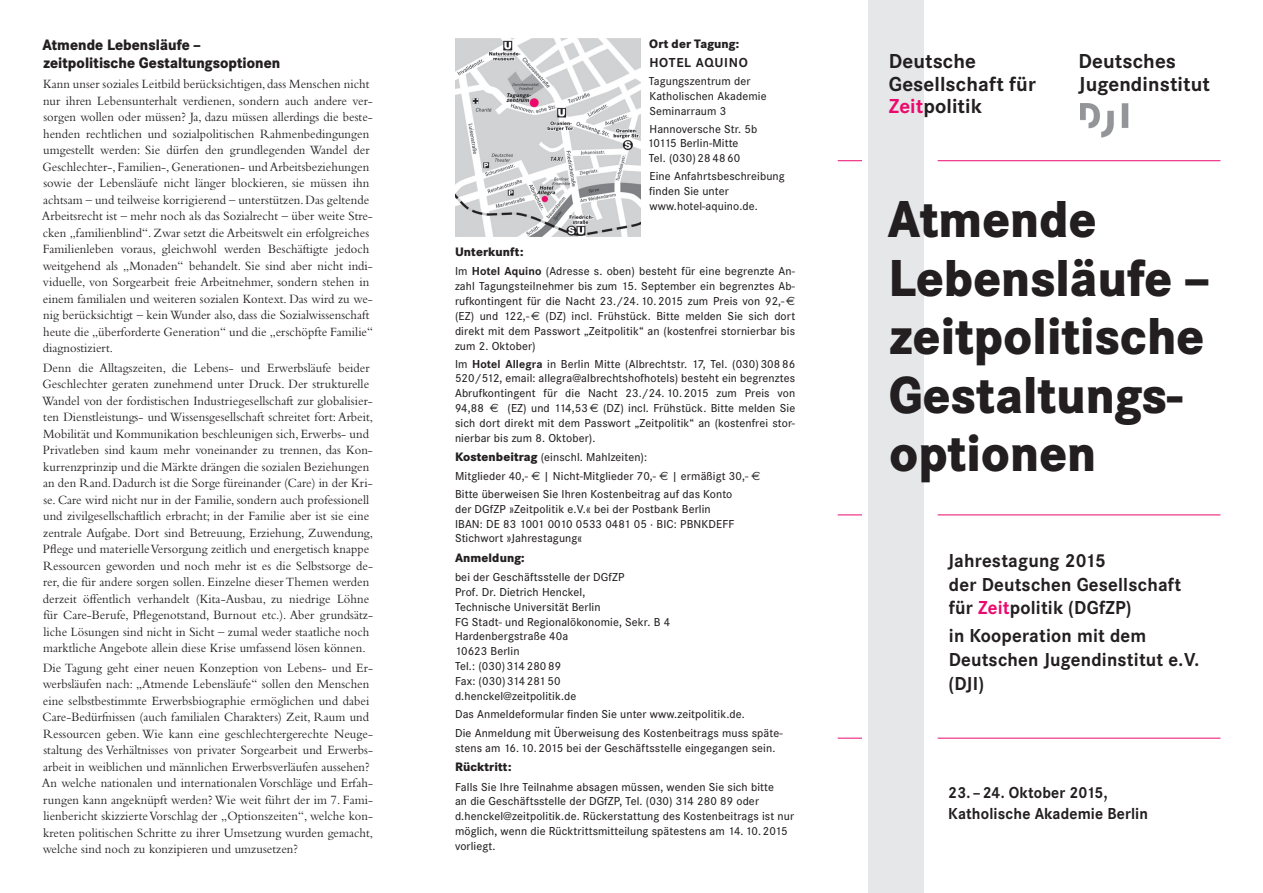
<style>
.page{position:relative;width:1263px;height:893px;background:#fff}
.page>*{position:absolute;margin:0;border:0;box-sizing:border-box;transform-origin:0 0}
.t1{font:800 54px/58.5px "Corporate S";letter-spacing:.005em;color:#231f20;scale:.9 1}
.t2{font:700 21px/22.5px "Corporate S";letter-spacing:.005em;color:#231f20}
.t3{font:700 19.5px/23.7px "Corporate S";letter-spacing:.01em;color:#231f20}
.t4{font:700 16.5px/21px "Corporate S";letter-spacing:.01em;color:#231f20;scale:.95 1}
.t5{font:800 15.75px/17.2px "Corporate S";letter-spacing:.005em;color:#231f20;scale:.9 1}
.t6{font:700 13.5px "Corporate S";letter-spacing:.05em;color:#231f20}
.t7{font:13.2px/16.5px "Bembo";letter-spacing:.005em;color:#231f20;scale:.95 1}
.t8{font:800 12.75px "Corporate S";letter-spacing:.01em;color:#231f20;scale:.95 1}
.t9{font:500 12px/14.9px "Corporate S";letter-spacing:.01em;color:#231f20}
.s1{font-weight:700}
.s2{font-family:"Euro Sans";font-weight:400}
.s3{font-weight:800;font-size:12.75px}
.s4{color:#ec096d}
</style>
<div class="page">
<div style="left:868px;top:0;width:56px;height:893px;background:#e6e7e9"></div>
<img style="left:455px;top:38px;width:186px;height:198px">
<hr style="left:938px;top:160px;width:282px;height:1px;background:#ec096d">
<svg style="left:838px;top:160px;width:24px;height:1px"></svg>
<hr style="left:938px;top:514px;width:282px;height:1px;background:#ec096d">
<svg style="left:838px;top:514px;width:24px;height:1px"></svg>
<hr style="left:938px;top:738px;width:282px;height:1px;background:#ec096d">
<svg style="left:838px;top:738px;width:24px;height:1px"></svg>
<img style="left:1080px;top:104px;width:49px;height:34px">
<p class="t5" style="left:42px;top:38px;width:266px">Atmende Lebensläufe – zeitpolitische Gestaltungsoptionen</p>
<p class="t7" style="left:42px;top:77px;width:350px">Kann unser soziales Leitbild berücksichtigen, dass Menschen nicht nur ihren Lebensunterhalt verdienen, sondern auch andere ver&shy;sorgen wollen oder müssen? Ja, dazu müssen allerdings die beste&shy;henden rechtlichen und sozialpolitischen Rahmenbedingungen umgestellt werden: Sie dürfen den grundlegenden Wandel der Geschlechter-, Familien-, Generationen- und Arbeitsbeziehungen sowie der Lebensläufe nicht länger blockieren, sie müssen ihn achtsam – und teilweise korrigierend – unterstützen. Das geltende Arbeitsrecht ist – mehr noch als das Sozialrecht – über weite Stre&shy;cken „familienblind“. Zwar setzt die Arbeitswelt ein erfolgreiches Familienleben voraus, gleichwohl werden Beschäftigte jedoch weitgehend als „Monaden“ behandelt. Sie sind aber nicht indi&shy;viduelle, von Sorgearbeit freie Arbeitnehmer, sondern stehen in einem familialen und weiteren sozialen Kontext. Das wird zu we&shy;nig berücksichtigt – kein Wunder also, dass die Sozialwissenschaft heute die „überforderte Generation“ und die „erschöpfte Familie“ diagnostiziert.</p>
<p class="t7" style="left:42px;top:361px;width:350px">Denn die Alltagszeiten, die Lebens- und Erwerbsläufe beider Geschlechter geraten zunehmend unter Druck. Der strukturelle Wandel von der fordistischen Industriegesellschaft zur globalisier&shy;ten Dienstleistungs- und Wissensgesellschaft schreitet fort: Arbeit, Mobilität und Kommunikation beschleunigen sich, Erwerbs- und Privatleben sind kaum mehr voneinander zu trennen, das Kon&shy;kurrenzprinzip und die Märk te drängen die sozialen Beziehungen an den Rand. Dadurch ist die Sorge füreinander (Care) in der Kri&shy;se. Care wird nicht nur in der Familie, sondern auch professionell und zivilgesellschaftlich erbracht; in der Familie aber ist sie eine zentrale Aufgabe. Dort sind Betreuung, Erziehung, Zuwendung, Pflege und materielle Versorgung zeitlich und ener getisch knappe Ressourcen geworden und noch mehr ist es die Selbstsorge de&shy;rer, die für andere sorgen sollen. Einzelne dieser Themen werden derzeit öffentlich verhandelt (Kita-Ausbau, zu niedrige Löhne für Care-Berufe, Pflegenotstand, Burnout etc.). Aber grundsätz&shy;liche Lösungen sind nicht in Sicht – zumal weder staatliche noch marktliche Angebote allein diese Krise umfassend lösen können.</p>
<p class="t7" style="left:42px;top:661px;width:350px">Die Tagung geht einer neuen Konzeption von Lebens- und Er&shy;werbsläufen nach: „Atmende Lebensläufe“ sollen den Menschen eine selbstbestimmte Erwerbsbiographie ermöglichen und dabei Care-Bedürfnissen (auch familialen Charakters) Zeit, Raum und Ressourcen geben. Wie kann eine geschlechtergerechte Neuge&shy;staltung des Verhältnisses von privater Sorgearbeit und Erwerbs&shy;arbeit in weiblichen und männlichen Erwerbsverläufen aussehen?<br>An welche nationalen und internationalen Vorschläge und Erfah&shy;rungen kann angeknüpft werden? Wie weit führt der im 7. Fami&shy;lienbericht skizzierte Vorschlag der „Optionszeiten“, welche kon&shy;kreten politischen Schritte zu ihrer Umsetzung wurden gemacht, welche sind noch zu konzipieren und umzusetzen?</p>
<p class="t8" style="left:649px;top:39px;width:96px">Ort der Tagung:</p>
<p class="t6" style="left:649px;top:58px;width:100px">HOTEL AQUINO</p>
<p class="t9" style="left:649px;top:75px;width:119px">Tagungszentrum der<br>Katholischen Akademie<br>Seminarraum 3</p>
<p class="t9" style="left:647px;top:122px;width:111px">Hannoversche Str. 5b<br>10115 Berlin-Mitte<br>Tel. (030) 28 48 60</p>
<p class="t9" style="left:649px;top:170px;width:137px">Eine Anfahrtsbeschreibung finden Sie unter www.hotel-aquino.de.</p>
<p class="t8" style="left:455px;top:247px;width:74px">Unterkunft:</p>
<p class="t9" style="left:455px;top:265px;width:342px;text-align:justify">Im <span class="s1">Hotel Aquino</span> (Adresse s. oben) besteht für eine begrenzte An&shy;zahl Tagungsteilnehmer bis zum 15. September ein begrenztes Ab&shy;rufkontingent für die Nacht 23./24. 10. 2015 zum Preis von 92,- <span class="s2">€ </span>(EZ) und 122,- <span class="s2">€</span> (DZ) incl. Frühstück. Bitte melden Sie sich dort direkt mit dem Passwort „Zeitpolitik“ an (kostenfrei stornierbar bis zum 2. Oktober)</p>
<p class="t9" style="left:455px;top:357px;width:342px;text-align:justify">Im <span class="s1">Hotel Allegra</span> in Berlin Mitte (Albrechtstr. 17, Tel. (030) 308 86<br>520/512, email: allegra@albrechtshofhotels) besteht ein begrenztes Abrufkontingent für die Nacht 23./24. 10. 2015 zum Preis von 94,88 <span class="s2">€</span> (EZ) und 114,53 <span class="s2">€</span> (DZ) incl. Frühstück. Bitte melden Sie sich dort direkt mit dem Passwort „Zeitpolitik“ an (kostenfrei stor&shy;nierbar bis zum 8. Oktober).</p>
<p class="t9" style="left:455px;top:448px;width:307px;line-height:19px"><span class="s3">Kostenbeitrag</span> (einschl. Mahlzeiten):<br>Mitglieder 40,- <span class="s2">€</span> | Nicht-Mitglieder 70,- <span class="s2">€</span> | ermäßigt 30,- <span class="s2">€</span></p>
<p class="t9" style="left:455px;top:488px;width:281px">Bitte überweisen Sie Ihren Kostenbeitrag auf das Konto der DGfZP »Zeitpolitik e.V.« bei der Postbank Berlin IBAN: DE 83 1001 0010 0533 0481 05 · BIC: PBNKDEFF Stichwort »Jahrestagung«</p>
<p class="t8" style="left:455px;top:553px;width:75px">Anmeldung:</p>
<p class="t9" style="left:455px;top:571px;width:217px">bei der Geschäftsstelle der DGfZP<br>Prof. Dr. Dietrich Henckel,<br>Technische Universität Berlin<br>FG Stadt- und Regionalökonomie, Sekr. B 4<br>Hardenbergstraße 40a<br>10623 Berlin<br>Tel.: (030) 314 280 89<br>Fax: (030) 314 281 50 d.henckel@zeitpolitik.de</p>
<p class="t9" style="left:455px;top:706px;width:329px;line-height:18.6px">Das Anmeldeformular finden Sie unter www.zeitpolitik.de.<br>Die Anmeldung mit Überweisung des Kostenbeitrags muss späte-</p>
<p class="t9" style="left:455px;top:741px;width:322px">stens am 16. 10. 2015 bei der Geschäftsstelle eingegangen sein.</p>
<p class="t8" style="left:455px;top:763px;width:61px">Rücktritt:</p>
<p class="t9" style="left:455px;top:780px;width:341px">Falls Sie Ihre Teilnahme absagen müssen, wenden Sie sich bitte<br>an die Geschäftsstelle der DGfZP, Tel. (030) 314 280 89 oder d.henckel@zeitpolitik.de. Rückerstattung des Kostenbeitrags ist nur möglich, wenn die Rücktrittsmitteilung spätestens am 14. 10. 2015 vorliegt.</p>
<h2 class="t2" style="left:889px;top:52px;width:149px">Deutsche<br>Gesellschaft für<br><span class="s4">Zeit</span>politik</h2>
<h2 class="t2" style="left:1078px;top:52px;width:133px">Deutsches<br>Jugendinstitut</h2>
<h1 class="t1" style="left:888px;top:195px;width:359px">Atmende<br>Lebensläufe – zeitpolitische<br>Gestaltungs&shy;optionen</h1>
<h3 class="t3" style="left:948px;top:550px;width:235px">Jahrestagung 2015<br>der Deutschen Gesellschaft für <span class="s4">Zeit</span>politik (DGfZP)</h3>
<h3 class="t3" style="left:948px;top:626px;width:252px">in Kooperation mit dem<br>Deutschen Jugendinstitut e. V. (DJI)</h3>
<p class="t4" style="left:948px;top:783px;width:212px">23. – 24. Oktober 2015,<br>Katholische Akademie Berlin</p>
</div>
